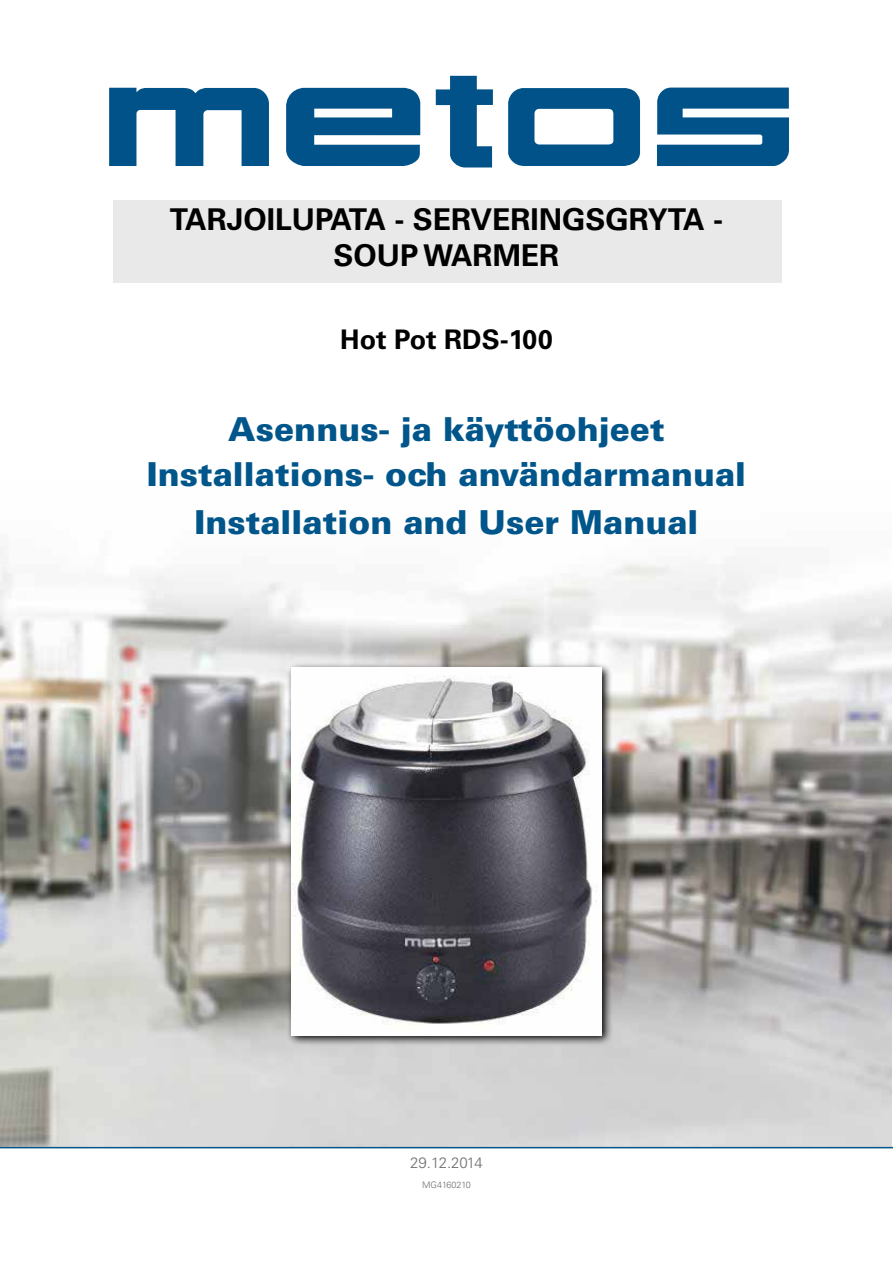
<style>
.page{position:relative;width:893px;height:1263px;background:#fff}
.page>*{position:absolute;margin:0;border:0;box-sizing:border-box;transform-origin:0 0}
.t1{font:900 33px/44.8px "Univers LT Std";color:#00558b;text-align:center}
.t2{font:700 30px/36px "Univers LT Std";color:#000;text-align:center}
.t3{font:700 27px "Univers LT Std";color:#000}
.t4{font:300 15px "Univers LT Std";letter-spacing:-.05em;color:#6d6e71}
.t5{font:300 9px "Univers LT Std";color:#6d6e71}
</style>
<div class="page">
<svg style="left:436px;top:76px;width:57px;height:91px"></svg>
<svg style="left:657px;top:88px;width:132px;height:78px"></svg>
<svg style="left:508px;top:88px;width:132px;height:78px"></svg>
<svg style="left:109px;top:88px;width:160px;height:78px"></svg>
<svg style="left:286px;top:88px;width:134px;height:78px"></svg>
<img style="left:0;top:547px;width:891px;height:600px">
<hr style="left:0;top:1147px;width:893px;height:1px;background:#00558b">
<div style="left:113px;top:200px;width:669px;height:83px;background:#e9e9ea"></div>
<svg style="left:286px;top:662px;width:327px;height:384px;background:#9d9c9b"></svg>
<img style="left:291px;top:668px;width:311px;height:367px">
<p class="t2" style="left:170px;top:202px;width:555px">TARJOILUPATA - SERVERINGSGRYTA -<br>SOUP WARMER</p>
<p class="t3" style="left:340px;top:324px;width:214px">Hot Pot RDS-100</p>
<p class="t1" style="left:147px;top:407px;width:601px">Asennus- ja käyttöohjeet<br>Installations- och användarmanual</p>
<p class="t1" style="left:194px;top:500px;width:506px">Installation and User Manual</p>
<p class="t4" style="left:410px;top:1153px;width:74px">29.12.2014</p>
<p class="t5" style="left:422px;top:1179px;width:50px">MG4160210</p>
</div>
